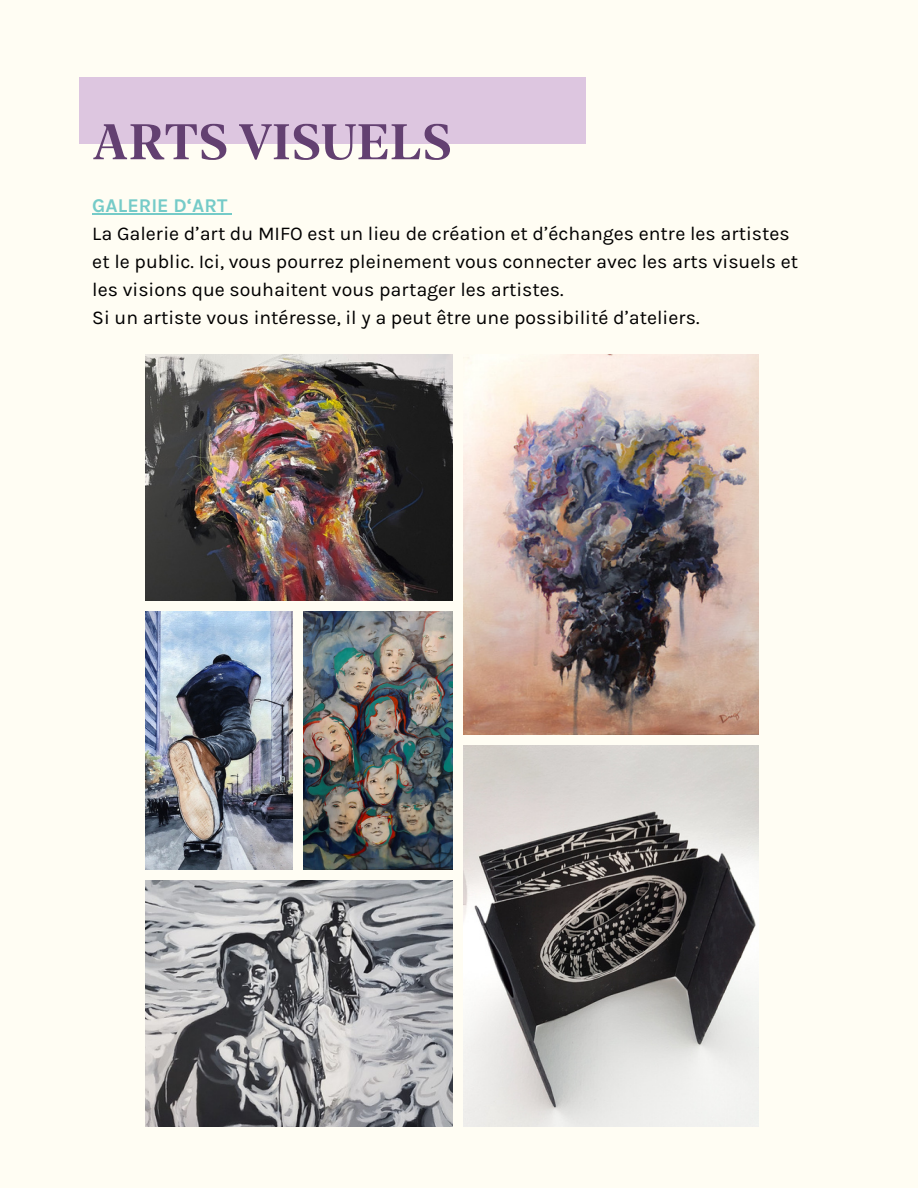
<style>
.page{position:relative;width:918px;height:1188px;background:#fffdf3}
.page>*{position:absolute;margin:0;border:0;box-sizing:border-box;transform-origin:0 0}
.t1{font:600 54px "Geller Headline";color:#634071}
.t2{font:19.5px/28.2px "Karmilla";color:#000}
.t3{font:700 19.5px "Karmilla";color:#75cbc8}
</style>
<div class="page">
<img style="left:145px;top:354px;width:307px;height:246px">
<img style="left:145px;top:612px;width:148px;height:257px">
<img style="left:304px;top:612px;width:148px;height:257px">
<img style="left:145px;top:881px;width:307px;height:246px">
<img style="left:464px;top:354px;width:294px;height:380px">
<img style="left:464px;top:746px;width:294px;height:381px">
<div style="left:79px;top:77px;width:507px;height:66px;background:#ddc6e0"></div>
<hr style="left:92px;top:213px;width:135px;height:1px;background:#75cbc8">
<p class="t1" style="left:92px;top:107px;width:361px">ARTS VISUELS</p>
<p class="t3" style="left:92px;top:194px;width:137px">GALERIE D‘ART</p>
<p class="t2" style="left:92px;top:220px;width:707px">La Galerie d’art du MIFO est un lieu de création et d’échanges entre les artistes et le public. Ici, vous pourrez pleinement vous connecter avec les arts visuels et les visions que souhaitent vous partager les artistes.</p>
<p class="t2" style="left:92px;top:304px;width:609px">Si un artiste vous intéresse, il y a peut être une possibilité d’ateliers.</p>
</div>
